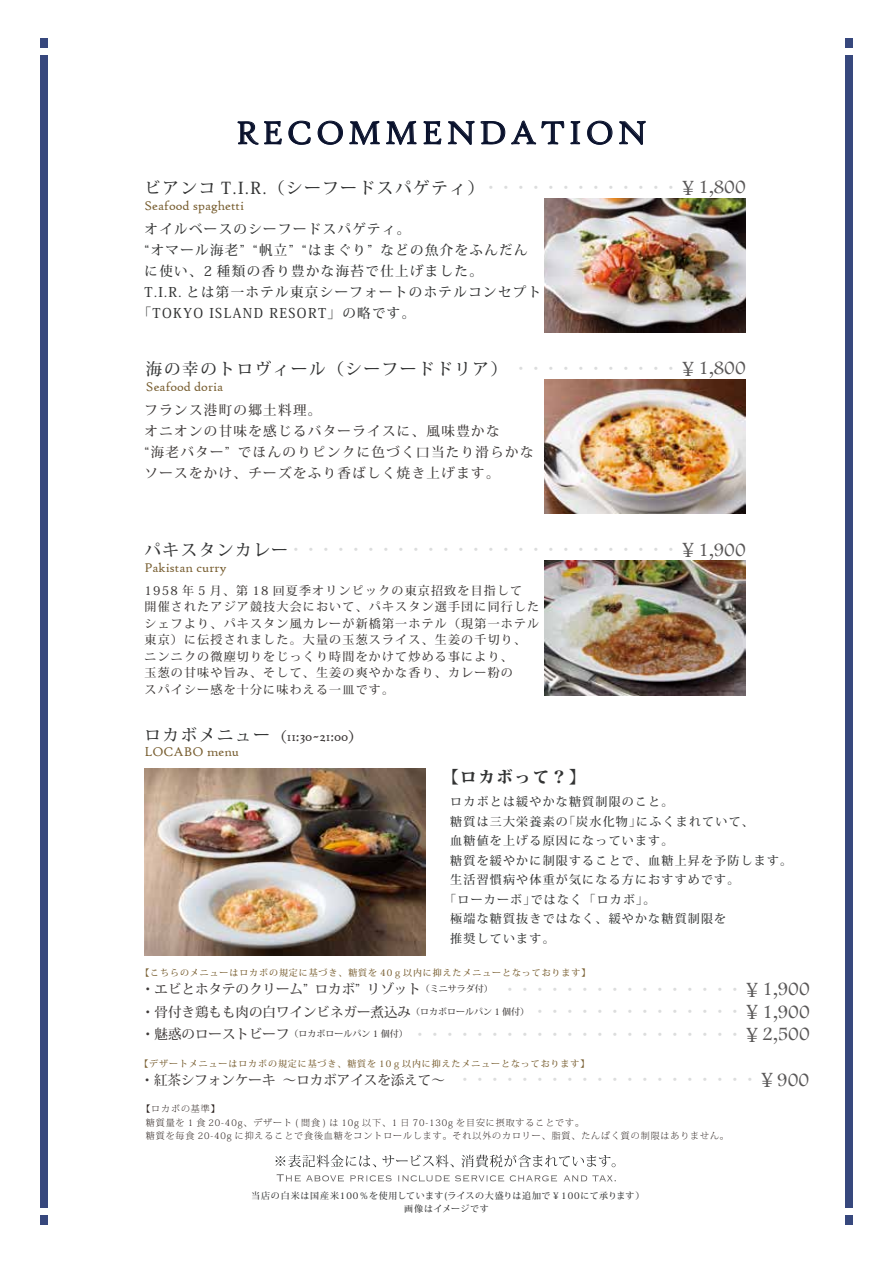
<style>
.page{position:relative;width:893px;height:1263px;background:#fff}
.page>*{position:absolute;margin:0;border:0;box-sizing:border-box;transform-origin:0 0}
.t1{font:34.5px "High Tower Text";letter-spacing:.1em;color:#09112c}
.t2{font:500 16.5px "Koz Min Pro";letter-spacing:.1em;color:#323333}
.t3{font:800 16.5px "Koz Min Pro";letter-spacing:.1em;color:#323333}
.t4{font:500 15px "Koz Min Pro";color:#dcdddd}
.t5{font:15px "High Tower Text";color:#3e3a39}
.t6{font:500 13.5px "Koz Min Pro";color:#3e3a39}
.t7{font:500 13.5px "Koz Min Pro";letter-spacing:.1em;color:#323333}
.t8{font:500 13.5px/21px "Koz Min Pro";letter-spacing:.1em;color:#3e3a39}
.t9{font:13.5px "High Tower Text";color:#775d2f}
.t10{font:500 12px/16.5px "Koz Min Pro";letter-spacing:.1em;color:#3e3a39}
.t11{font:500 12px/19.5px "Koz Min Pro";letter-spacing:.1em;color:#323333}
.t12{font:200 9px/13.5px "Koz Min Pro";letter-spacing:.1em;color:#221815}
.t13{font:500 9px "Koz Min Pro";letter-spacing:.1em;color:#775d2f}
.t14{font:500 9px/12.5px "Koz Min Pro";letter-spacing:.075em;color:#323333;text-align:center}
.s1{font-size:15px;color:#dcdddd}
.s2{font-size:19.5px;color:#595757}
.s3{font-family:"Footlight MT Light";font-weight:400;font-size:19.5px;color:#595757}
.s4{font-size:16.5px;color:#323333}
.s5{font-size:9px}
.s6{font-size:13.5px;color:#3e3a39}
</style>
<div class="page">
<div style="left:40px;top:55px;width:8px;height:1152px;background:#37487d"></div>
<div style="left:40px;top:38px;width:8px;height:10px;background:#37487d"></div>
<div style="left:40px;top:1215px;width:8px;height:10px;background:#37487d"></div>
<div style="left:845px;top:55px;width:8px;height:1152px;background:#37487d"></div>
<div style="left:845px;top:38px;width:8px;height:10px;background:#37487d"></div>
<div style="left:845px;top:1215px;width:8px;height:10px;background:#37487d"></div>
<svg style="left:237px;top:121px;width:45px;height:24px"></svg>
<svg style="left:288px;top:120px;width:23px;height:25px"></svg>
<svg style="left:317px;top:120px;width:26px;height:25px"></svg>
<svg style="left:349px;top:121px;width:31px;height:24px"></svg>
<svg style="left:386px;top:121px;width:31px;height:24px"></svg>
<svg style="left:423px;top:121px;width:18px;height:24px"></svg>
<svg style="left:448px;top:120px;width:116px;height:25px"></svg>
<svg style="left:570px;top:120px;width:11px;height:25px"></svg>
<svg style="left:587px;top:120px;width:26px;height:25px"></svg>
<svg style="left:619px;top:120px;width:27px;height:25px"></svg>
<img style="left:545px;top:561px;width:201px;height:134px">
<svg style="left:276px;top:1154px;width:100px;height:13px"></svg>
<svg style="left:382px;top:1155px;width:72px;height:12px"></svg>
<svg style="left:461px;top:1155px;width:154px;height:12px"></svg>
<svg style="left:277px;top:1174px;width:67px;height:7px"></svg>
<svg style="left:350px;top:1175px;width:42px;height:6px"></svg>
<svg style="left:398px;top:1175px;width:106px;height:6px"></svg>
<svg style="left:510px;top:1175px;width:47px;height:6px"></svg>
<svg style="left:564px;top:1175px;width:52px;height:6px"></svg>
<img style="left:144px;top:768px;width:281px;height:188px">
<img style="left:545px;top:198px;width:201px;height:135px">
<img style="left:545px;top:380px;width:201px;height:134px">
<h1 class="t1" style="left:236px;top:113px;width:412px">RECOMMENDATION</h1>
<h2 class="t2" style="left:144px;top:176px;width:603px">ビアンコ T.I.R.（シーフードスパゲティ）<span class="s1">・・・・・・・・・・・・・</span><span class="s2">￥</span><span class="s3">1,800</span></h2>
<p class="t9" style="left:144px;top:197px;width:101px">Seafood spaghetti</p>
<p class="t7" style="left:144px;top:219px;width:267px">オイルベースのシーフードスパゲティ。</p>
<p class="t7" style="left:144px;top:240px;width:385px">“オマール海老” “帆立” “はまぐり” などの魚介をふんだん</p>
<p class="t7" style="left:144px;top:261px;width:340px">に使い、2 種類の香り豊かな海苔で仕上げました。</p>
<p class="t7" style="left:144px;top:282px;width:398px">T.I.R. とは第一ホテル東京シーフォートのホテルコンセプト</p>
<p class="t7" style="left:138px;top:303px;width:279px">「TOKYO ISLAND RESORT」の略です。</p>
<h2 class="t2" style="left:146px;top:357px;width:601px">海の幸のトロヴィール（シーフードドリア）<span class="s1">・・・・・・・・・・・</span><span class="s2">￥</span><span class="s3">1,800</span></h2>
<p class="t9" style="left:146px;top:378px;width:79px">Seafood doria</p>
<p class="t8" style="left:144px;top:399px;width:391px">フランス港町の郷土料理。<br>オニオンの甘味を感じるバターライスに、風味豊かな<br>“海老バター” でほんのりピンクに色づく口当たり滑らかなソースをかけ、チーズをふり香ばしく焼き上げます。</p>
<p class="t4" style="left:144px;top:539px;width:603px"><span class="s4">パキスタンカレー</span>・・・・・・・・・・・・・・・・・・・・・・・・・・<span class="s2">￥</span><span class="s3">1,900</span></p>
<p class="t9" style="left:144px;top:560px;width:84px">Pakistan curry</p>
<p class="t10" style="left:144px;top:581px;width:396px">1958 年 5 月、第 18 回夏季オリンピックの東京招致を目指して<br>開催されたアジア競技大会において、パキスタン選手団に同行したシェフより、パキスタン風カレーが新橋第一ホテル（現第一ホテル東京）に伝授されました。大量の玉葱スライス、生姜の千切り、ニンニクの微塵切りをじっくり時間をかけて炒める事により、<br>玉葱の甘味や旨み、そして、生姜の爽やかな香り、カレー粉の<br>スパイシー感を十分に味わえる一皿です。</p>
<p class="t5" style="left:281px;top:727px;width:75px">(11:30~21:00)</p>
<h2 class="t2" style="left:144px;top:723px;width:127px">ロカボメニュー</h2>
<p class="t9" style="left:144px;top:744px;width:96px">LOCABO menu</p>
<h2 class="t3" style="left:442px;top:765px;width:145px">【ロカボって？】</h2>
<p class="t11" style="left:450px;top:791px;width:344px">ロカボとは緩やかな糖質制限のこと。<br>糖質は三大栄養素の｢炭水化物｣にふくまれていて、<br>血糖値を上げる原因になっています。<br>糖質を緩やかに制限することで、血糖上昇を予防します。生活習慣病や体重が気になる方におすすめです。<br>｢ローカーボ｣ではなく「ロカボ」。<br>極端な糖質抜きではなく、緩やかな糖質制限を<br>推奨しています。</p>
<p class="t13" style="left:140px;top:966px;width:451px">【こちらのメニューはロカボの規定に基づき、糖質を 40ｇ以内に抑えたメニューとなっております】</p>
<p class="t6" style="left:141px;top:979px;width:670px">・エビとホタテのクリーム” ロカボ” リゾット<span class="s5">（ミニサラダ付）</span> <span class="s1">・・・・・・・・・・・・・・・・</span><span class="s2">￥</span><span class="s3">1,900</span></p>
<p class="t6" style="left:141px;top:1002px;width:670px">・骨付き鶏もも肉の白ワインビネガー煮込み<span class="s5">（ロカボロールパン 1 個付）</span><span class="s1">・・・・・・・・・・・・・・</span><span class="s2">￥</span><span class="s3">1,900</span></p>
<p class="t4" style="left:141px;top:1023px;width:670px"><span class="s6">・魅惑のローストビーフ</span><sup>（ロカボロールパン</sup> <sup>1</sup> <sup>個付）</sup>・・・・・・・・・・・・・・・・・・・・・・<span class="s2">￥</span><span class="s3">2,500</span></p>
<p class="t13" style="left:139px;top:1057px;width:451px">【デザートメニューはロカボの規定に基づき、糖質を 10ｇ以内に抑えたメニューとなっております】</p>
<p class="t6" style="left:141px;top:1070px;width:670px">・紅茶シフォンケーキ ～ロカボアイスを添えて～ <span class="s1">・・・・・・・・・・・・・・・・・・・・</span><span class="s2">￥</span><span class="s3">900</span></p>
<p class="t12" style="left:146px;top:1102px;width:585px;text-indent:-4px">【ロカボの基準】<br>糖質量を 1 食 20-40g、デザート ( 間食 ) は 10g 以下、1 日 70-130g を目安に摂取することです。<br>糖質を毎食 20-40g に抑えることで食後血糖をコントロールします。それ以外のカロリー、脂質、たんぱく質の制限はありません。</p>
<p class="t14" style="left:251px;top:1189px;width:395px">当店の白米は国産米100％を使用しています(ライスの大盛りは追加で￥100にて承ります）画像はイメージです</p>
</div>
